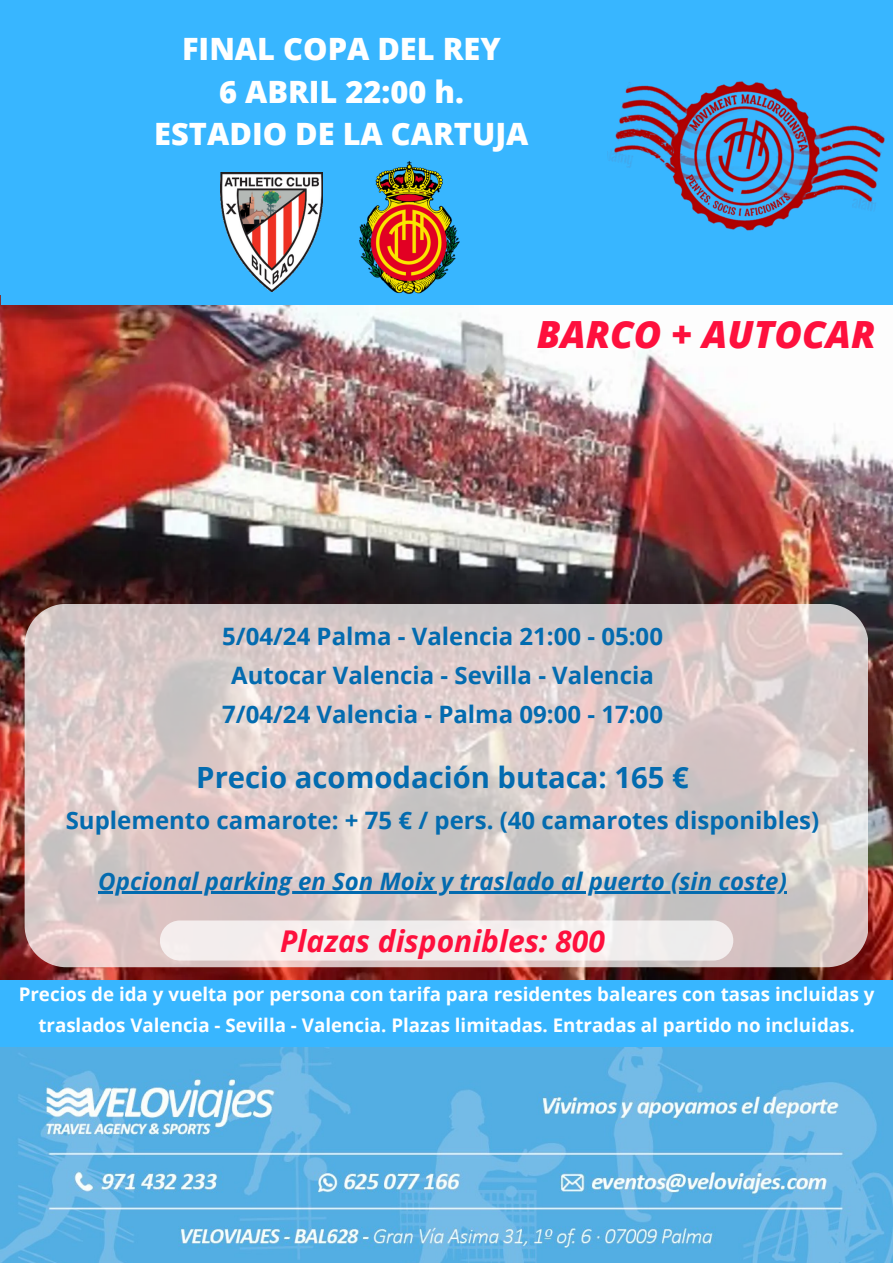
<style>
.page{position:relative;width:893px;height:1263px;background:#38b6ff}
.page>*{position:absolute;margin:0;border:0;box-sizing:border-box;transform-origin:0 0}
.t1{font:italic 800 37.5px "Open Sans";color:#fe103d}
.t2{font:800 30.75px/42.8px "Open Sans";color:#fff;text-align:center}
.t3{font:italic 700 30px "Open Sans";color:#fe103d}
.t4{font:700 29.25px "Open Sans";color:#036baf}
.t5{font:700 24px/38.8px "Open Sans";color:#036baf;text-align:center}
.t6{font:italic 700 24px "Open Sans";color:#036baf}
.t7{font:700 18.75px/30.9px "Open Sans";color:#fff;text-align:center}
</style>
<div class="page">
<img style="left:0;top:295px;width:893px;height:684px">
<svg style="left:25px;top:604px;width:843px;height:363px;background:#d8c9c8"></svg>
<div style="left:160px;top:920px;width:573px;height:40px;background:#f3eded;border-radius:20px"></div>
<img style="left:0;top:1048px;width:893px;height:215px">
<div style="left:2px;top:137px;width:891px;height:167px;background:#38b6ff"></div>
<img style="left:609px;top:81px;width:276px;height:150px">
<img style="left:359px;top:161px;width:101px;height:133px">
<img style="left:220px;top:173px;width:102px;height:118px">
<hr style="left:98px;top:891px;width:689px;height:2px;background:#036baf">
<p class="t2" style="left:154px;top:27px;width:376px">FINAL COPA DEL REY<br>6 ABRIL 22:00 h.<br>ESTADIO DE LA CARTUJA</p>
<h3 class="t1" style="left:537px;top:308px;width:340px">BARCO + AUTOCAR</h3>
<h3 class="t5" style="left:222px;top:616px;width:442px">5/04/24 Palma - Valencia 21:00 - 05:00<br>Autocar Valencia - Sevilla - Valencia<br>7/04/24 Valencia - Palma 09:00 - 17:00</h3>
<h3 class="t4" style="left:196px;top:756px;width:494px">Precio acomodación butaca: 165 €</h3>
<h3 class="t5" style="left:66px;top:800px;width:755px">Suplemento camarote: + 75 € / pers. (40 camarotes disponibles)</h3>
<h2 class="t6" style="left:98px;top:864px;width:690px">Opcional parking en Son Moix y traslado al puerto (sin coste)</h2>
<p class="t3" style="left:280px;top:920px;width:326px">Plazas disponibles: 800</p>
<p class="t7" style="left:19px;top:979px;width:857px">Precios de ida y vuelta por persona con tarifa para residentes baleares con tasas incluidas y traslados Valencia - Sevilla - Valencia. Plazas limitadas. Entradas al partido no incluidas.</p>
</div>
